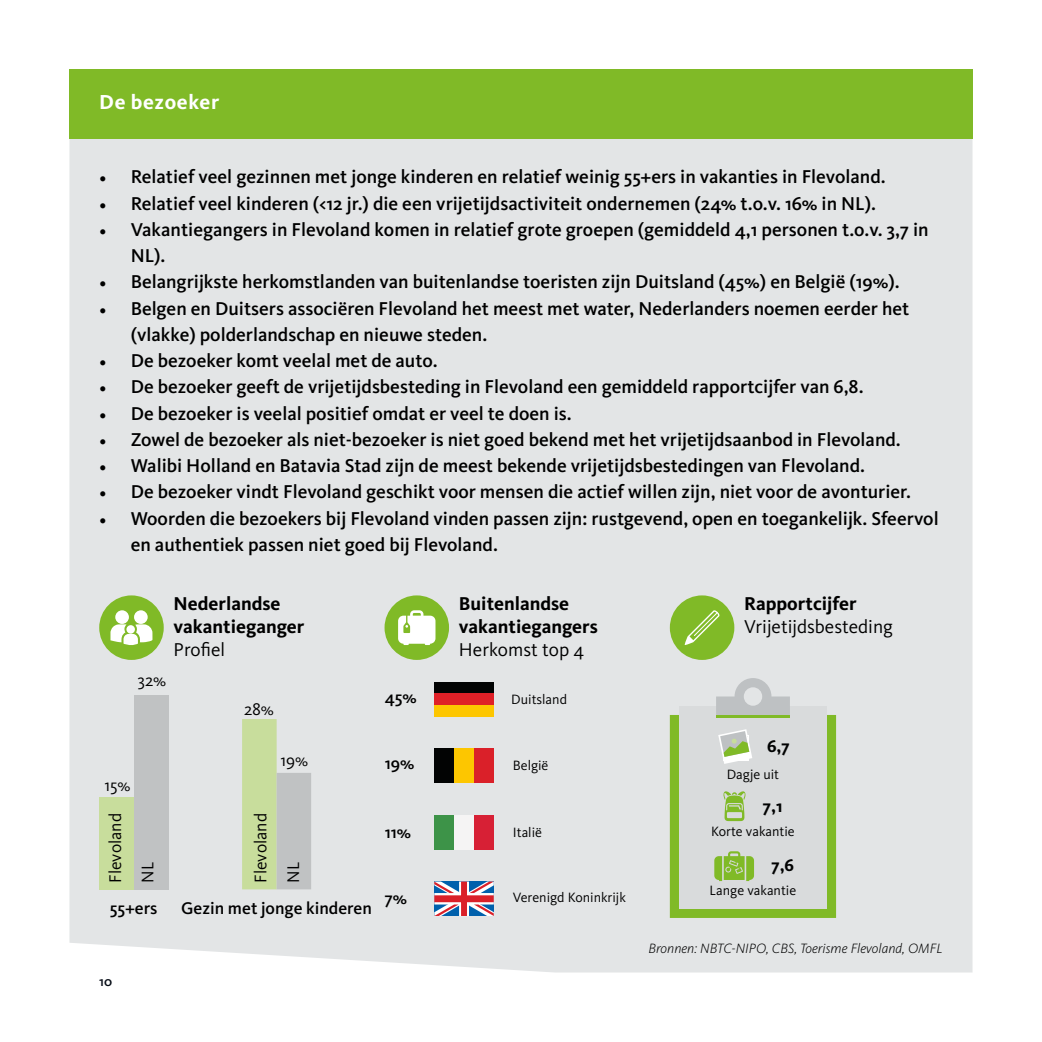
<style>
.page{position:relative;width:1042px;height:1042px;background:#fff}
.page>*{position:absolute;margin:0;border:0;box-sizing:border-box;transform-origin:0 0}
.t1{font:700 21px "Kievit OT";letter-spacing:.03em;color:#fff}
.t2{font:500 19.25px/26.2px "Kievit OT";color:#000}
.t3{font:700 19.25px/22.8px "Kievit OT";color:#000}
.t4{font:19.25px "Kievit OT";color:#000}
.t5{font:500 17.5px "Kievit OT";color:#000}
.t6{font:17.5px/32.4px "Kievit OT";color:#000}
.t7{font:700 17.5px "Kievit OT";color:#010202}
.t8{font:14px "Kievit OT";color:#000}
.t9{font:italic 300 14px "Kievit OT";color:#000}
.t10{font:500 14px "Kievit OT";color:#050b15}
.s1{font-family:"Minion Pro";font-weight:400}
</style>
<div class="page">
<div style="left:69px;top:139px;width:903px;height:833px;background:#e3e5e6"></div>
<div style="left:384px;top:595px;width:65px;height:65px;background:#80ba27;border-radius:50%"></div>
<svg style="left:398px;top:610px;width:37px;height:35px"></svg>
<div style="left:434px;top:682px;width:60px;height:11px;background:#020303"></div>
<div style="left:434px;top:693px;width:60px;height:12px;background:#df2027"></div>
<div style="left:434px;top:705px;width:60px;height:11px;background:#fdc600"></div>
<div style="left:434px;top:748px;width:20px;height:35px;background:#020303"></div>
<div style="left:454px;top:748px;width:20px;height:35px;background:#fdc600"></div>
<div style="left:474px;top:748px;width:20px;height:35px;background:#da2029"></div>
<div style="left:434px;top:815px;width:20px;height:34px;background:#3d9348"></div>
<div style="left:454px;top:815px;width:20px;height:34px;background:#f5f4f4"></div>
<div style="left:474px;top:815px;width:20px;height:34px;background:#d72035"></div>
<svg style="left:434px;top:881px;width:60px;height:35px"></svg>
<div style="left:670px;top:595px;width:64px;height:65px;background:#80ba27;border-radius:50%"></div>
<svg style="left:684px;top:610px;width:36px;height:35px"></svg>
<svg style="left:670px;top:678px;width:166px;height:240px;background:#cad5bd"></svg>
<div style="left:99px;top:595px;width:65px;height:65px;background:#80ba27;border-radius:50%"></div>
<svg style="left:110px;top:624px;width:42px;height:21px"></svg>
<div style="left:115px;top:610px;width:14px;height:14px;background:#fff;border-radius:50%"></div>
<div style="left:134px;top:610px;width:14px;height:14px;background:#fff;border-radius:50%"></div>
<div style="left:126px;top:625px;width:9px;height:8px;background:#fff;border-radius:50%"></div>
<div style="left:99px;top:797px;width:35px;height:92px;background:#c8dd9c"></div>
<div style="left:134px;top:695px;width:34px;height:194px;background:#c0c2c3"></div>
<div style="left:242px;top:719px;width:35px;height:170px;background:#c8dd9c"></div>
<div style="left:277px;top:773px;width:34px;height:116px;background:#c0c2c3"></div>
<div style="left:69px;top:69px;width:903px;height:70px;background:#80ba27"></div>
<h3 class="t1" style="left:99px;top:89px;width:121px">De bezoeker</h3>
<p class="t2" style="left:99px;top:164px;width:788px"><span class="s1">•</span> Relatief veel gezinnen met jonge kinderen en relatief weinig 55+ers in vakanties in Flevoland.</p>
<p class="t2" style="left:99px;top:190px;width:778px"><span class="s1">•</span> Relatief veel kinderen (&lt;12 jr.) die een vrijetijdsactiviteit ondernemen (24% t.o.v. 16% in NL).</p>
<p class="t2" style="left:131px;top:216px;width:799px;text-indent:-31px"><span class="s1">•</span> Vakantiegangers in Flevoland komen in relatief grote groepen (gemiddeld 4,1 personen t.o.v. 3,7 in<br>NL).</p>
<p class="t2" style="left:99px;top:269px;width:802px"><span class="s1">•</span> Belangrijkste herkomstlanden van buitenlandse toeristen zijn Duitsland (45%) en België (19%).</p>
<p class="t2" style="left:131px;top:295px;width:780px;text-indent:-31px"><span class="s1">•</span> Belgen en Duitsers associëren Flevoland het meest met water, Nederlanders noemen eerder het (vlakke) polderlandschap en nieuwe steden.</p>
<p class="t2" style="left:99px;top:347px;width:340px"><span class="s1">•</span> De bezoeker komt veelal met de auto.</p>
<p class="t2" style="left:99px;top:374px;width:766px"><span class="s1">•</span> De bezoeker geeft de vrijetijdsbesteding in Flevoland een gemiddeld rapportcijfer van 6,8.</p>
<p class="t2" style="left:99px;top:400px;width:474px"><span class="s1">•</span> De bezoeker is veelal positief omdat er veel te doen is.</p>
<p class="t2" style="left:99px;top:426px;width:803px"><span class="s1">•</span> Zowel de bezoeker als niet-bezoeker is niet goed bekend met het vrijetijdsaanbod in Flevoland.</p>
<p class="t2" style="left:99px;top:452px;width:767px"><span class="s1">•</span> Walibi Holland en Batavia Stad zijn de meest bekende vrijetijdsbestedingen van Flevoland.</p>
<p class="t2" style="left:99px;top:479px;width:813px"><span class="s1">•</span> De bezoeker vindt Flevoland geschikt voor mensen die actief willen zijn, niet voor de avonturier.</p>
<p class="t2" style="left:131px;top:505px;width:809px;text-indent:-31px"><span class="s1">•</span> Woorden die bezoekers bij Flevoland vinden passen zijn: rustgevend, open en toegankelijk. Sfeervol en authentiek passen niet goed bij Flevoland.</p>
<p class="t3" style="left:174px;top:592px;width:132px">Nederlandse vakantieganger</p>
<p class="t4" style="left:174px;top:638px;width:53px">Profiel</p>
<p class="t6" style="left:137px;top:664px;width:30px">32%</p>
<p class="t6" style="left:244px;top:692px;width:31px">28%</p>
<p class="t3" style="left:459px;top:592px;width:140px">Buitenlandse vakantiegangers</p>
<p class="t4" style="left:459px;top:638px;width:127px">Herkomst top 4</p>
<p class="t5" style="left:385px;top:686px;width:33px">45%</p>
<p class="t8" style="left:511px;top:691px;width:57px">Duitsland</p>
<p class="t6" style="left:105px;top:768px;width:28px">15%</p>
<p class="t6" style="left:99px;top:883px;width:71px;rotate:-90deg">Flevoland<br>NL</p>
<p class="t5" style="left:110px;top:898px;width:49px">55+ers</p>
<p class="t6" style="left:281px;top:744px;width:29px">19%</p>
<p class="t5" style="left:385px;top:753px;width:31px">19%</p>
<p class="t8" style="left:513px;top:757px;width:37px">België</p>
<p class="t6" style="left:244px;top:883px;width:71px;rotate:-90deg">Flevoland<br>NL</p>
<p class="t5" style="left:181px;top:898px;width:192px">Gezin met jonge kinderen</p>
<p class="t5" style="left:385px;top:821px;width:28px">11%</p>
<p class="t8" style="left:513px;top:824px;width:31px">Italië</p>
<p class="t5" style="left:385px;top:887px;width:24px">7%</p>
<p class="t8" style="left:513px;top:888px;width:114px">Verenigd Koninkrijk</p>
<p class="t10" style="left:99px;top:973px;width:14px">10</p>
<p class="t3" style="left:744px;top:592px;width:114px">Rapportcijfer</p>
<p class="t4" style="left:744px;top:615px;width:150px">Vrijetijdsbesteding</p>
<p class="t7" style="left:767px;top:735px;width:24px">6,7</p>
<p class="t8" style="left:727px;top:765px;width:54px">Dagje uit</p>
<p class="t7" style="left:763px;top:795px;width:21px">7,1</p>
<p class="t8" style="left:711px;top:823px;width:85px">Korte vakantie</p>
<p class="t7" style="left:771px;top:855px;width:24px">7,6</p>
<p class="t8" style="left:709px;top:882px;width:88px">Lange vakantie</p>
<p class="t9" style="left:648px;top:940px;width:296px">Bronnen: NBTC-NIPO, CBS, Toerisme Flevoland, OMFL</p>
</div>
